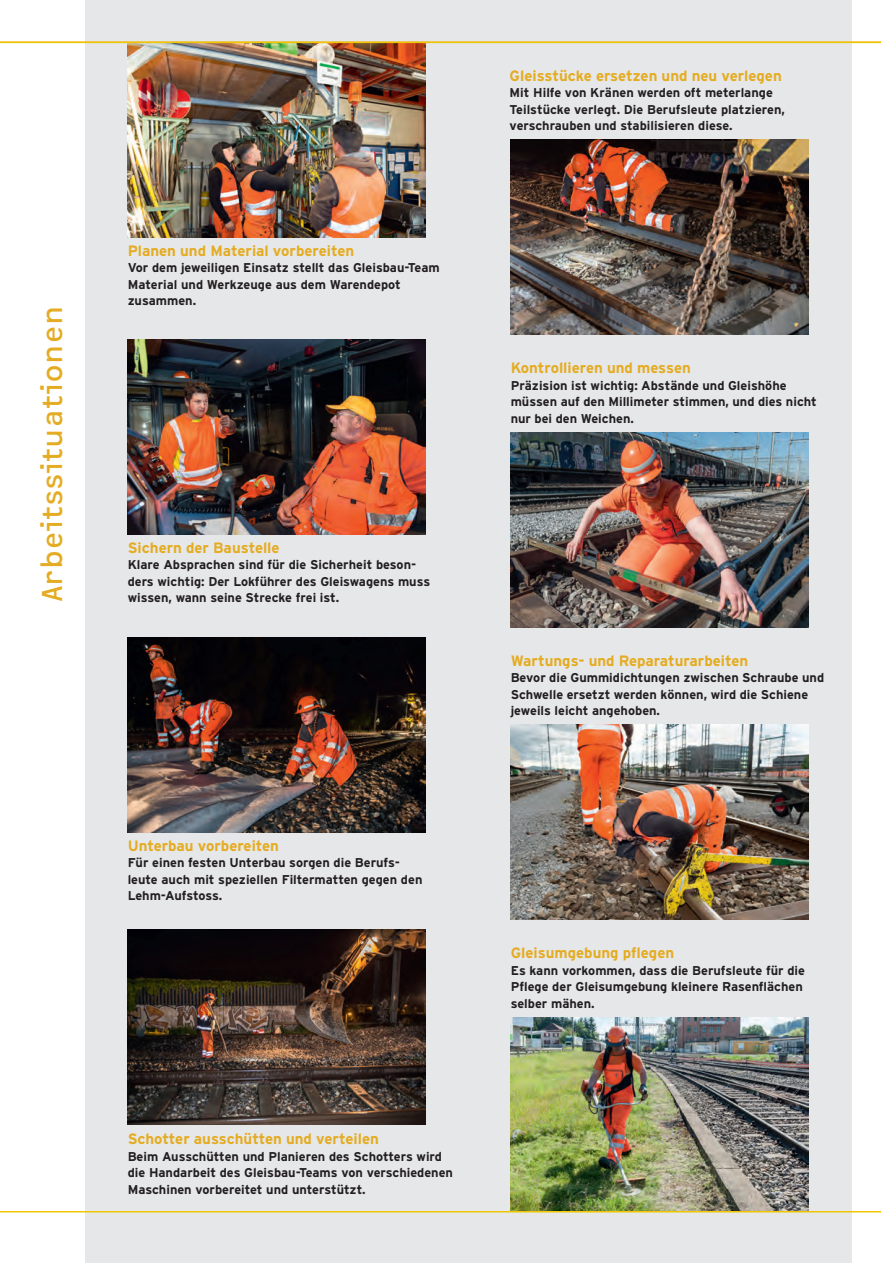
<style>
.page{position:relative;width:881px;height:1263px;background:#fff}
.page>*{position:absolute;margin:0;border:0;box-sizing:border-box;transform-origin:0 0}
.t1{font:30px "OCRF";color:#e4ac22}
.t2{font:700 15px "Interstate";color:#e4ac22}
.t3{font:700 12.75px/16.5px "Interstate";color:#231f20}
</style>
<div class="page">
<div style="left:85px;top:0;width:765px;height:1263px;background:#e6e7e9"></div>
<img style="left:128px;top:43px;width:297px;height:194px">
<img style="left:128px;top:339px;width:297px;height:195px">
<img style="left:128px;top:637px;width:297px;height:195px">
<img style="left:128px;top:930px;width:297px;height:195px">
<img style="left:510px;top:140px;width:298px;height:195px">
<img style="left:510px;top:432px;width:298px;height:195px">
<img style="left:510px;top:725px;width:298px;height:195px">
<img style="left:510px;top:1017px;width:298px;height:194px">
<hr style="left:0;top:1211px;width:880px;height:1px;background:#efc604">
<hr style="left:0;top:42px;width:880px;height:1px;background:#efc604">
<h1 class="t1" style="left:34px;top:602px;width:298px;rotate:-90deg">Arbeitssituationen</h1>
<p class="t2" style="left:128px;top:242px;width:228px">Planen und Material vorbereiten</p>
<p class="t3" style="left:128px;top:259px;width:313px">Vor dem jeweiligen Einsatz stellt das Gleisbau-Team<br>Material und Werkzeuge aus dem Warendepot zusammen.</p>
<p class="t2" style="left:128px;top:539px;width:153px">Sichern der Baustelle</p>
<p class="t3" style="left:128px;top:556px;width:304px">Klare Absprachen sind für die Sicherheit beson&shy;ders wichtig: Der Lokführer des Gleiswagens muss wissen, wann seine Strecke frei ist.</p>
<p class="t2" style="left:128px;top:837px;width:153px">Unterbau vorbereiten</p>
<p class="t3" style="left:128px;top:854px;width:296px">Für einen festen Unterbau sorgen die Berufs&shy;leute auch mit speziellen Filtermatten gegen den<br>Lehm-Aufstoss.</p>
<p class="t2" style="left:128px;top:1130px;width:253px">Schotter ausschütten und verteilen</p>
<p class="t3" style="left:128px;top:1148px;width:327px">Beim Ausschütten und Planieren des Schotters wird die Handarbeit des Gleisbau-Teams von verschiedenen<br>Maschinen vorbereitet und unterstützt.</p>
<p class="t2" style="left:509px;top:67px;width:273px">Gleisstücke ersetzen und neu verlegen</p>
<p class="t3" style="left:509px;top:84px;width:277px">Mit Hilfe von Kränen werden oft meterlange<br>Teilstücke verlegt. Die Berufsleute platzieren, verschrauben und stabilisieren diese.</p>
<p class="t2" style="left:510px;top:359px;width:182px">Kontrollieren und messen</p>
<p class="t3" style="left:510px;top:377px;width:307px">Präzision ist wichtig: Abstände und Gleishöhe müssen auf den Millimeter stimmen, und dies nicht nur bei den Weichen.</p>
<p class="t2" style="left:510px;top:652px;width:239px">Wartungs- und Reparaturarbeiten</p>
<p class="t3" style="left:510px;top:669px;width:315px">Bevor die Gummidichtungen zwischen Schraube und<br>Schwelle ersetzt werden können, wird die Schiene jeweils leicht angehoben.</p>
<p class="t2" style="left:510px;top:944px;width:165px">Gleisumgebung pflegen</p>
<p class="t3" style="left:510px;top:962px;width:296px">Es kann vorkommen, dass die Berufsleute für die<br>Pflege der Gleisumgebung kleinere Rasenflächen selber mähen.</p>
</div>
